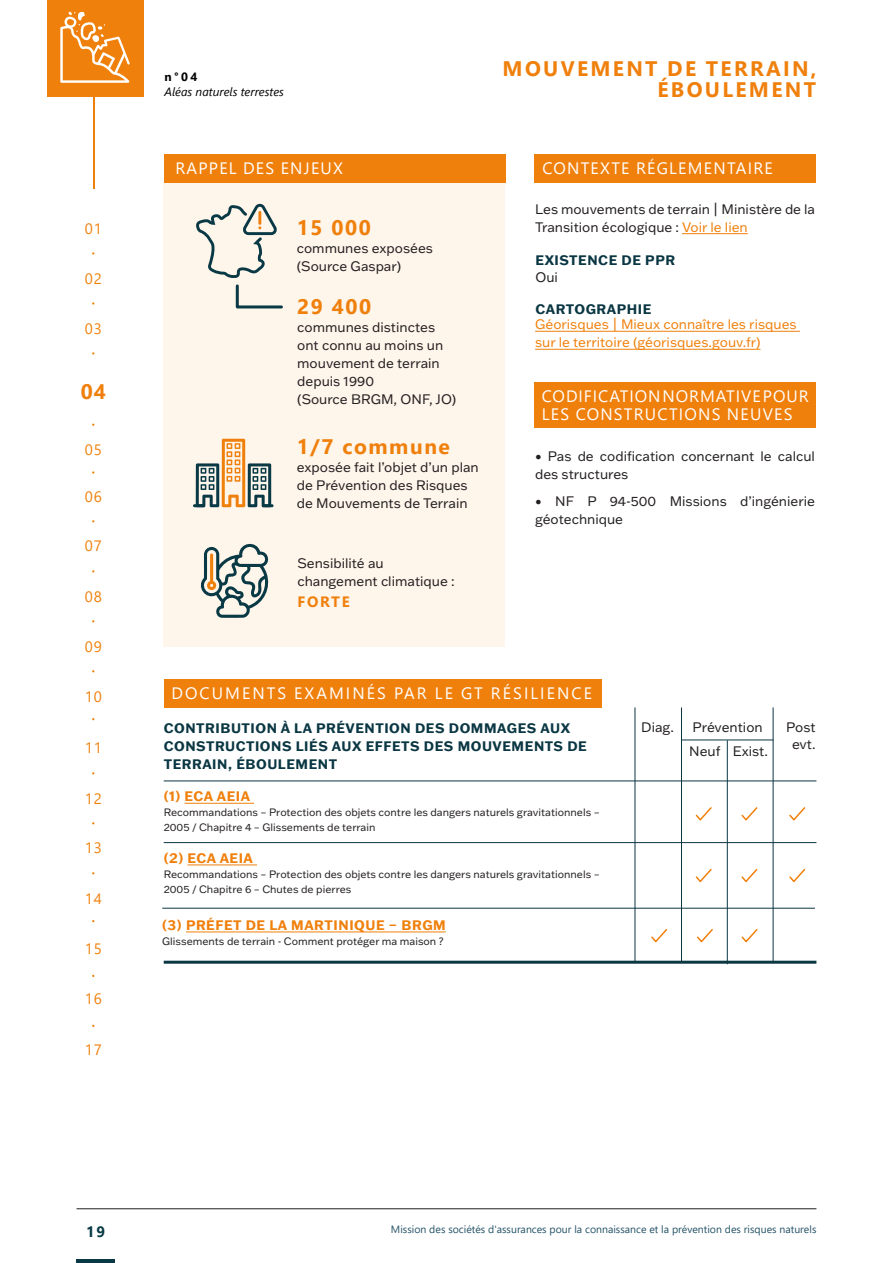
<style>
.page{position:relative;width:893px;height:1263px;background:#fff}
.page>*{position:absolute;margin:0;border:0;box-sizing:border-box;transform-origin:0 0}
.t1{font:700 21px "Segoe UI";letter-spacing:.11em;color:#f0800c}
.t2{font:700 21px "Segoe UI";letter-spacing:.075em;color:#f0800c}
.t3{font:16.5px/18px "Segoe UI";letter-spacing:.075em;color:#fff}
.t4{font:16.5px "Segoe UI";letter-spacing:.125em;color:#fff}
.t5{font:16.5px "Segoe UI";letter-spacing:.12em;color:#fff}
.t6{font:15px "Segoe UI";letter-spacing:.04em;color:#f0800c}
.t7{font:700 15px "Segoe UI";letter-spacing:.11em;color:#f0800c}
.t8{font:700 15px "Segoe UI";color:#083945}
.t9{font:13.5px/18px "Franklin Gothic ATF";color:#231f20}
.t10{font:700 13.5px/18px "Franklin Gothic ATF";letter-spacing:.04em;color:#0a3743}
.t11{font:13.5px/18px "Franklin Gothic ATF";color:#f0800c}
.t12{font:700 13.5px "Franklin Gothic ATF";letter-spacing:.04em;color:#f0800c}
.t13{font:italic 12px "Segoe UI";color:#000}
.t14{font:700 12px "Segoe UI";color:#000}
.t15{font:10.5px "Franklin Gothic ATF";color:#231f20}
.t16{font:10.5px "Segoe UI";color:#245267}
.s1{color:#f0800c}
</style>
<div class="page">
<hr style="left:77px;top:1259px;width:38px;height:4px;background:#083945">
<hr style="left:77px;top:1208px;width:739px;height:1px;background:#231f20">
<div style="left:164px;top:182px;width:341px;height:465px;background:#fef5eb"></div>
<div style="left:165px;top:154px;width:341px;height:28px;background:#f0800c"></div>
<hr style="left:93px;top:0;width:1px;height:189px;background:#f0800c">
<div style="left:47px;top:0;width:96px;height:97px;background:#f0800c"></div>
<div style="left:164px;top:679px;width:438px;height:29px;background:#f0800c"></div>
<hr style="left:164px;top:780px;width:652px;height:1px;background:#0a3743">
<hr style="left:164px;top:842px;width:652px;height:1px;background:#0a3743">
<hr style="left:162px;top:908px;width:653px;height:1px;background:#0a3743">
<hr style="left:164px;top:961px;width:652px;height:3px;background:#0a3743">
<hr style="left:681px;top:739px;width:92px;height:1px;background:#0a3743">
<hr style="left:635px;top:707px;width:1px;height:256px;background:#0a3743">
<hr style="left:727px;top:740px;width:1px;height:224px;background:#0a3743">
<hr style="left:681px;top:707px;width:1px;height:256px;background:#0a3743">
<hr style="left:773px;top:707px;width:1px;height:256px;background:#0a3743">
<svg style="left:200px;top:543px;width:69px;height:75px"></svg>
<hr style="left:682px;top:233px;width:66px;height:1px;background:#f0800c">
<hr style="left:535px;top:331px;width:265px;height:1px;background:#f0800c">
<hr style="left:535px;top:349px;width:225px;height:1px;background:#f0800c">
<div style="left:535px;top:154px;width:281px;height:28px;background:#f0800c"></div>
<div style="left:535px;top:382px;width:281px;height:46px;background:#f0800c"></div>
<svg style="left:60px;top:12px;width:70px;height:71px"></svg>
<svg style="left:196px;top:204px;width:87px;height:105px"></svg>
<svg style="left:193px;top:439px;width:81px;height:68px"></svg>
<hr style="left:185px;top:803px;width:69px;height:1px;background:#f0800c">
<hr style="left:188px;top:865px;width:69px;height:1px;background:#f0800c">
<svg style="left:695px;top:807px;width:17px;height:14px"></svg>
<svg style="left:695px;top:868px;width:17px;height:15px"></svg>
<svg style="left:741px;top:807px;width:17px;height:14px"></svg>
<svg style="left:741px;top:868px;width:17px;height:15px"></svg>
<svg style="left:789px;top:807px;width:17px;height:14px"></svg>
<svg style="left:789px;top:868px;width:17px;height:14px"></svg>
<hr style="left:186px;top:932px;width:260px;height:1px;background:#f0800c">
<svg style="left:651px;top:929px;width:17px;height:14px"></svg>
<svg style="left:697px;top:929px;width:16px;height:14px"></svg>
<svg style="left:741px;top:929px;width:17px;height:14px"></svg>
<p class="t6" style="left:85px;top:215px;width:18px">01</p>
<p class="t6" style="left:85px;top:265px;width:18px">02</p>
<p class="t6" style="left:85px;top:314px;width:18px">03</p>
<p class="t1" style="left:81px;top:371px;width:26px">04</p>
<p class="t6" style="left:85px;top:435px;width:18px">05</p>
<p class="t6" style="left:85px;top:483px;width:18px">06</p>
<p class="t6" style="left:85px;top:532px;width:18px">07</p>
<p class="t6" style="left:85px;top:582px;width:18px">08</p>
<p class="t6" style="left:85px;top:632px;width:18px">09</p>
<p class="t6" style="left:85px;top:683px;width:18px">10</p>
<p class="t6" style="left:85px;top:733px;width:18px">11</p>
<p class="t6" style="left:85px;top:784px;width:18px">12</p>
<p class="t6" style="left:85px;top:834px;width:18px">13</p>
<p class="t6" style="left:85px;top:884px;width:18px">14</p>
<p class="t6" style="left:85px;top:934px;width:18px">15</p>
<p class="t6" style="left:85px;top:985px;width:18px">16</p>
<p class="t6" style="left:85px;top:1035px;width:18px">17</p>
<p class="t14" style="left:165px;top:66px;width:34px">n°04</p>
<p class="t13" style="left:165px;top:81px;width:121px">Aléas naturels terrestes</p>
<p class="t3" style="left:172px;top:158px;width:24px">RA</p>
<p class="t4" style="left:246px;top:153px;width:109px">DES ENJEUX</p>
<p class="t3" style="left:175px;top:158px;width:169px">RAPPEL DES ENJEUX</p>
<p class="t1" style="left:297px;top:208px;width:76px">15 000</p>
<p class="t9" style="left:297px;top:239px;width:138px">communes exposées</p>
<p class="t9" style="left:297px;top:257px;width:106px">(Source Gaspar)</p>
<p class="t1" style="left:297px;top:286px;width:76px">29 400</p>
<p class="t9" style="left:297px;top:317px;width:147px">communes distinctes ont connu au moins un mouvement de terrain</p>
<p class="t9" style="left:297px;top:371px;width:78px">depuis 1990</p>
<p class="t9" style="left:297px;top:389px;width:160px">(Source BRGM, ONF, JO)</p>
<p class="t2" style="left:297px;top:427px;width:155px">1/7 commune</p>
<p class="t9" style="left:297px;top:458px;width:183px">exposée fait l’objet d’un plan de Prévention des Risques de Mouvements de Terrain</p>
<p class="t9" style="left:297px;top:553px;width:88px">Sensibilité au</p>
<p class="t9" style="left:297px;top:571px;width:159px">changement climatique :</p>
<p class="t7" style="left:298px;top:587px;width:54px">FORTE</p>
<p class="t1" style="left:503px;top:49px;width:315px">MOUVEMENT DE TERRAIN,</p>
<p class="t1" style="left:657px;top:70px;width:160px">ÉBOULEMENT</p>
<p class="t3" style="left:542px;top:158px;width:232px">CONTEXTE RÉGLEMENTAIRE</p>
<p class="t3" style="left:538px;top:157px;width:51px">CONT</p>
<p class="t5" style="left:680px;top:152px;width:102px">EMENTAIRE</p>
<p class="t9" style="left:535px;top:200px;width:281px">Les mouvements de terrain | Ministère de la<br>Transition écologique : <span class="s1">Voir le lien</span></p>
<p class="t10" style="left:536px;top:251px;width:141px">EXISTENCE DE PPR</p>
<p class="t9" style="left:536px;top:267px;width:24px">Oui</p>
<p class="t10" style="left:536px;top:300px;width:117px">CARTOGRAPHIE</p>
<p class="t11" style="left:535px;top:315px;width:263px">Géorisques | Mieux connaître les risques sur le territoire (géorisques.gouv.fr)</p>
<p class="t3" style="left:542px;top:386px;width:268px">CODIFICATION NORMATIVE POUR<br>LES CONSTRUCTIONS NEUVES</p>
<p class="t9" style="left:535px;top:446px;width:281px">• Pas de codification concernant le calcul des structures</p>
<p class="t9" style="left:535px;top:491px;width:281px">• NF P 94-500 Missions d’ingénierie géotechnique</p>
<p class="t4" style="left:171px;top:678px;width:422px">DOCUMENTS EXAMINÉS PAR LE GT RÉSILIENCE</p>
<p class="t10" style="left:164px;top:719px;width:425px">CONTRIBUTION À LA PRÉVENTION DES DOMMAGES AUX<br>CONSTRUCTIONS LIÉS AUX EFFETS DES MOUVEMENTS DE</p>
<p class="t10" style="left:164px;top:755px;width:175px">TERRAIN, ÉBOULEMENT</p>
<p class="t12" style="left:164px;top:787px;width:88px">(1) ECA AEIA</p>
<p class="t15" style="left:164px;top:806px;width:438px">Recommandations – Protection des objets contre les dangers naturels gravitationnels –</p>
<p class="t15" style="left:164px;top:821px;width:213px">2005 / Chapitre 4 – Glissements de terrain</p>
<p class="t12" style="left:164px;top:849px;width:91px">(2) ECA AEIA</p>
<p class="t15" style="left:164px;top:867px;width:438px">Recommandations – Protection des objets contre les dangers naturels gravitationnels –</p>
<p class="t15" style="left:164px;top:882px;width:189px">2005 / Chapitre 6 – Chutes de pierres</p>
<p class="t12" style="left:162px;top:916px;width:285px">(3) PRÉFET DE LA MARTINIQUE – BRGM</p>
<p class="t15" style="left:162px;top:934px;width:283px">Glissements de terrain - Comment protéger ma maison ?</p>
<p class="t9" style="left:641px;top:718px;width:34px">Diag.</p>
<p class="t9" style="left:693px;top:718px;width:72px">Prévention</p>
<p class="t9" style="left:786px;top:718px;width:31px">Post</p>
<p class="t9" style="left:792px;top:734px;width:25px">evt.</p>
<p class="t9" style="left:689px;top:742px;width:33px">Neuf</p>
<p class="t9" style="left:733px;top:742px;width:37px">Exist.</p>
<p class="t8" style="left:86px;top:1218px;width:21px">19</p>
<p class="t16" style="left:391px;top:1219px;width:427px">Mission des sociétés d'assurances pour la connaissance et la prévention des risques naturels</p>
</div>
